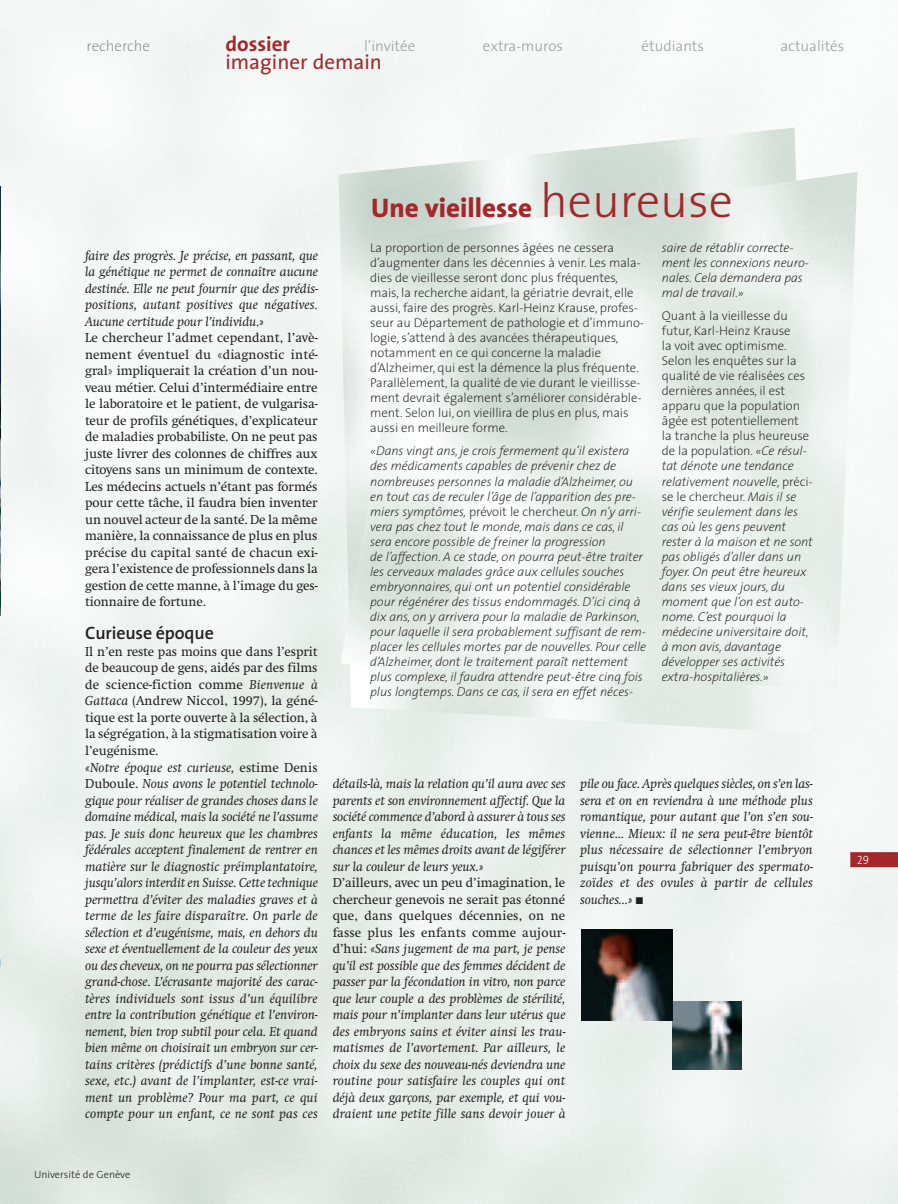
<style>
.page{position:relative;width:898px;height:1204px;background:#fff}
.page>*{position:absolute;margin:0;border:0;box-sizing:border-box;transform-origin:0 0}
.t1{font:800 27px "The Sans";color:#a42829}
.t2{font:21px "The Sans";color:#a42829}
.t3{font:700 21px "The Sans";color:#a42829}
.t4{font:600 18px "The Sans";letter-spacing:-.01em;color:#231f20}
.t5{font:300 15px "The Sans";color:#9d9fa2}
.t6{font:300 15px "The Sans";color:#939598}
.t7{font:italic 13.5px/16.5px "Swift";letter-spacing:-.005em;color:#231f20;text-align:justify}
.t8{font:13.5px/16.5px "Swift";letter-spacing:-.01em;color:#231f20;text-align:justify}
.t9{font:italic 200 12.75px/15px "The Sans";letter-spacing:-.005em;color:#231f20}
.t10{font:200 12.75px/15px "The Sans";letter-spacing:-.005em;color:#231f20}
.t11{font:12px "The Sans Light Caps";color:#fff;scale:.9 1}
.t12{font:300 10.5px "The Sans";color:#231f20}
.s1{font-style:normal}
.s2{font-weight:300;font-size:48px}
</style>
<div class="page">
<img style="left:0;top:0;width:897px;height:1203px">
<img style="left:338px;top:128px;width:474px;height:605px">
<img style="left:340px;top:172px;width:517px;height:517px">
<div style="left:850px;top:852px;width:47px;height:15px;background:#a42829"></div>
<img style="left:672px;top:1001px;width:69px;height:68px">
<img style="left:581px;top:929px;width:91px;height:91px">
<img style="left:0;top:187px;width:1px;height:428px">
<p class="t6" style="left:87px;top:40px;width:65px">recherche</p>
<h2 class="t3" style="left:225px;top:36px;width:66px">dossier</h2>
<p class="t5" style="left:364px;top:40px;width:53px">l’invitée</p>
<p class="t5" style="left:483px;top:40px;width:81px">extra-muros</p>
<p class="t5" style="left:641px;top:40px;width:64px">étudiants</p>
<p class="t5" style="left:780px;top:40px;width:65px">actualités</p>
<h2 class="t2" style="left:225px;top:54px;width:158px">imaginer demain</h2>
<p class="t7" style="left:85px;top:247px;width:234px">faire des progrès. Je précise, en passant, que la génétique ne permet de connaître aucune destinée. Elle ne peut fournir que des prédis&shy;positions, autant positives que négatives.<br>Aucune certitude pour l’individu.»</p>
<p class="t8" style="left:85px;top:329px;width:234px">Le chercheur l’admet cependant, l’avè&shy;nement éventuel du «diagnostic inté&shy;gral» impliquerait la création d’un nou&shy;veau métier. Celui d’intermédiaire entre le laboratoire et le patient, de vulgarisa&shy;teur de profils génétiques, d’explicateur de maladies probabiliste. On ne peut pas juste livrer des colonnes de chiffres aux citoyens sans un minimum de contexte.<br>Les médecins actuels n’étant pas formés pour cette tâche, il faudra bien inventer un nouvel acteur de la santé. De la même manière, la connaissance de plus en plus précise du capital santé de chacun exi&shy;gera l’existence de professionnels dans la gestion de cette manne, à l’image du ges&shy;tionnaire de fortune.</p>
<h3 class="t4" style="left:85px;top:626px;width:130px">Curieuse époque</h3>
<p class="t7" style="left:85px;top:643px;width:234px;text-align:left"><span class="s1">Il n’en reste pas moins que dans l’esprit de beaucoup de gens, aidés par des films de science-fiction comme</span> Bienvenue à Gattaca <span class="s1">(Andrew Niccol, 1997), la géné&shy;tique est la porte ouverte à la sélection, à la ségrégation, à la stigmatisation voire à l’eugénisme.<br></span>«Notre époque est curieuse, <span class="s1">estime Denis Duboule.</span> Nous avons le potentiel technolo&shy;gique pour réaliser de grandes choses dans le domaine médical, mais la société ne l’assume pas. Je suis donc heureux que les chambres fédérales acceptent finalement de rentrer en matière sur le diagnostic préimplantatoire, jusqu’alors interdit en Suisse. Cette technique permettra d’éviter des maladies graves et à terme de les faire disparaître. On parle de sélection et d’eugénisme, mais, en dehors du sexe et éventuellement de la couleur des yeux ou des cheveux, on ne pourra pas sélectionner grand-chose. L’écrasante majorité des carac&shy;tères individuels sont issus d’un équilibre entre la contribution génétique et l’environ&shy;nement, bien trop subtil pour cela. Et quand bien même on choisirait un embryon sur cer&shy;tains critères (prédictifs d’une bonne santé, sexe, etc.) avant de l’implanter, est-ce vrai&shy;ment un problème? Pour ma part, ce qui compte pour un enfant, ce ne sont pas ces</p>
<h1 class="t1" style="left:371px;top:198px;width:363px">Une vieillesse <span class="s2">heureuse</span></h1>
<p class="t10" style="left:370px;top:241px;width:275px">La proportion de personnes âgées ne cessera d’augmenter dans les décennies à venir. Les mala&shy;dies de vieillesse seront donc plus fréquentes, mais, la recherche aidant, la gériatrie devrait, elle aussi, faire des progrès. Karl-Heinz Krause, profes&shy;seur au Département de pathologie et d’immuno&shy;logie, s’attend à des avancées thérapeutiques, notamment en ce qui concerne la maladie d’Alzheimer, qui est la démence la plus fréquente.<br>Parallèlement, la qualité de vie durant le vieillisse&shy;ment devrait également s’améliorer considérable&shy;ment. Selon lui, on vieillira de plus en plus, mais aussi en meilleure forme.</p>
<p class="t9" style="left:370px;top:445px;width:277px">«Dans vingt ans, je crois fermement qu’il existera des médicaments capables de prévenir chez de nombreuses personnes la maladie d’Alzheimer, ou en tout cas de reculer l’âge de l’apparition des pre&shy;miers symptômes, <span class="s1">prévoit le chercheur.</span> On n’y arri&shy;vera pas chez tout le monde, mais dans ce cas, il sera encore possible de freiner la progression<br>de l’affection. A ce stade, on pourra peut-être traiter les cerveaux malades grâce aux cellules souches embryonnaires, qui ont un potentiel considérable pour régénérer des tissus endommagés. D’ici cinq à dix ans, on y arrivera pour la maladie de Parkinson, pour laquelle il sera probablement suffisant de rem&shy;placer les cellules mortes par de nouvelles. Pour celle d’Alzheimer, dont le traitement paraît nettement plus complexe, il faudra attendre peut-être cinq fois plus longtemps. Dans ce cas, il sera en effet néces-</p>
<p class="t9" style="left:661px;top:241px;width:148px">saire de rétablir correcte&shy;ment les connexions neuro&shy;nales. Cela demandera pas mal de travail.»</p>
<p class="t9" style="left:661px;top:310px;width:152px"><span class="s1">Quant à la vieillesse du futur, Karl-Heinz Krause<br>la voit avec optimisme.<br>Selon les enquêtes sur la qualité de vie réalisées ces dernières années, il est apparu que la population âgée est potentiellement<br>la tranche la plus heureuse de la population.</span> «Ce résul&shy;tat dénote une tendance relativement nouvelle, <span class="s1">préci&shy;se le chercheur.</span> Mais il se vérifie seulement dans les cas où les gens peuvent rester à la maison et ne sont pas obligés d’aller dans un foyer. On peut être heureux dans ses vieux jours, du moment que l’on est auto&shy;nome. C’est pourquoi la médecine universitaire doit, à mon avis, davantage développer ses activités extra-hospitalières.»</p>
<p class="t7" style="left:332px;top:775px;width:234px">détails-là, mais la relation qu’il aura avec ses parents et son environnement affectif. Que la société commence d’abord à assurer à tous ses enfants la même éducation, les mêmes chances et les mêmes droits avant de légiférer sur la couleur de leurs yeux.»</p>
<p class="t7" style="left:332px;top:874px;width:234px"><span class="s1">D’ailleurs, avec un peu d’imagination, le chercheur genevois ne serait pas étonné que, dans quelques décennies, on ne fasse plus les enfants comme aujour&shy;d’hui:</span> «Sans jugement de ma part, je pense qu’il est possible que des femmes décident de passer par la fécondation in vitro, non parce que leur couple a des problèmes de stérilité, mais pour n’implanter dans leur utérus que des embryons sains et éviter ainsi les trau&shy;matismes de l’avortement. Par ailleurs, le choix du sexe des nouveau-nés deviendra une routine pour satisfaire les couples qui ont déjà deux garçons, par exemple, et qui vou&shy;draient une petite fille sans devoir jouer à</p>
<p class="t7" style="left:580px;top:775px;width:234px">pile ou face. Après quelques siècles, on s’en las&shy;sera et on en reviendra à une méthode plus romantique, pour autant que l’on s’en sou&shy;vienne... Mieux: il ne sera peut-être bientôt plus nécessaire de sélectionner l’embryon puisqu’on pourra fabriquer des spermato&shy;zoïdes et des ovules à partir de cellules souches…» ■</p>
<p class="t12" style="left:34px;top:1170px;width:98px">Université de Genève</p>
<p class="t11" style="left:856px;top:855px;width:15px">29</p>
</div>
